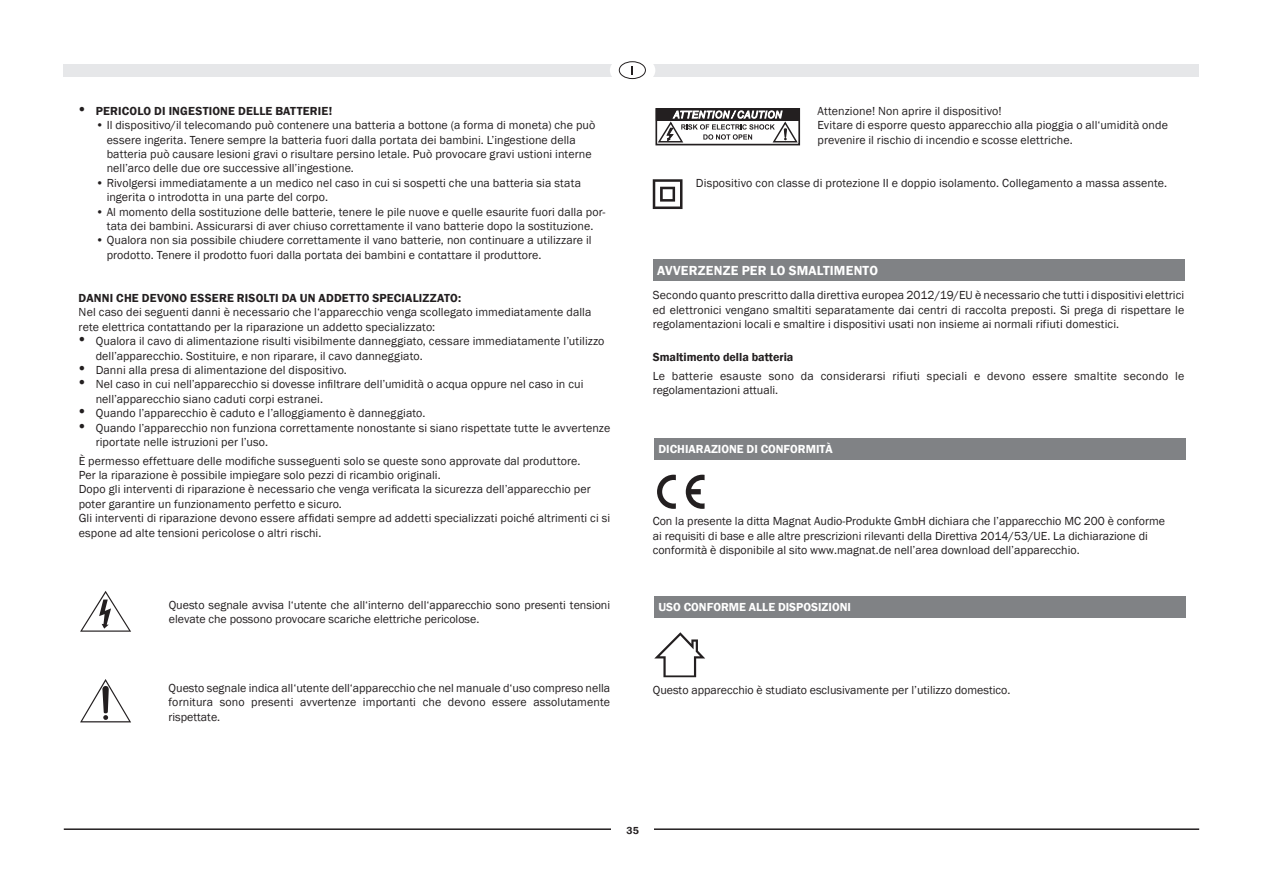
<style>
.page{position:relative;width:1263px;height:893px;background:#fff}
.page>*{position:absolute;margin:0;border:0;box-sizing:border-box;transform-origin:0 0}
.t1{font:600 13.5px "Franklin Gothic";letter-spacing:.015em;color:#fff}
.t2{font:12px/14.4px "Franklin Gothic";letter-spacing:.01em;color:#231f20}
.t3{font:600 12px "Franklin Gothic";letter-spacing:.015em;color:#231f20}
.t4{font:600 12px "Franklin Gothic";color:#fff}
.t5{font:600 10.5px "Franklin Gothic";color:#231f20}
.s1{font-family:"Times New Roman";font-weight:400;font-size:18px}
.s2{font-family:"Times New Roman";font-size:18px}
</style>
<div class="page">
<div style="left:64px;top:64px;width:1135px;height:13px;background:#e6e7e9"></div>
<hr style="left:64px;top:828px;width:1135px;height:2px;background:#231f20">
<div style="left:611px;top:817px;width:43px;height:26px;background:#fff"></div>
<div style="left:610px;top:55px;width:45px;height:30px;background:#fff;border-radius:50%"></div>
<div style="left:619px;top:61px;width:27px;height:18px;border:1px solid #231f20;border-radius:50%"></div>
<div style="left:655px;top:108px;width:145px;height:37px;border:2px solid #231f20"></div>
<svg style="left:656px;top:110px;width:143px;height:33px"></svg>
<svg style="left:653px;top:179px;width:29px;height:30px"></svg>
<div style="left:653px;top:259px;width:531px;height:22px;background:#808285"></div>
<div style="left:654px;top:438px;width:532px;height:21px;background:#808285"></div>
<svg style="left:657px;top:475px;width:19px;height:34px"></svg>
<svg style="left:686px;top:475px;width:18px;height:34px"></svg>
<div style="left:654px;top:596px;width:532px;height:21px;background:#808285"></div>
<svg style="left:654px;top:632px;width:51px;height:45px"></svg>
<svg style="left:80px;top:591px;width:51px;height:41px"></svg>
<svg style="left:80px;top:679px;width:51px;height:43px"></svg>
<p class="t3" style="left:79px;top:103px;width:255px"><span class="s1">•</span> PERICOLO DI INGESTIONE DELLE BATTERIE!</p>
<p class="t2" style="left:107px;top:118px;width:490px;text-indent:-11px">• Il dispositivo/il telecomando può contenere una batteria a bottone (a forma di moneta) che può essere ingerita. Tenere sempre la batteria fuori dalla portata dei bambini. L’ingestione della batteria può causare lesioni gravi o risultare persino letale. Può provocare gravi ustioni interne nell’arco delle due ore successive all’ingestione.</p>
<p class="t2" style="left:107px;top:176px;width:476px;text-indent:-11px">• Rivolgersi immediatamente a un medico nel caso in cui si sospetti che una batteria sia stata ingerita o introdotta in una parte del corpo.</p>
<p class="t2" style="left:96px;top:205px;width:511px;text-align:center">• Al momento della sostituzione delle batterie, tenere le pile nuove e quelle esaurite fuori dalla por&shy;tata dei bambini. Assicurarsi di aver chiuso correttamente il vano batterie dopo la sostituzione.</p>
<p class="t2" style="left:107px;top:233px;width:486px;text-indent:-11px">• Qualora non sia possibile chiudere correttamente il vano batterie, non continuare a utilizzare il prodotto. Tenere il prodotto fuori dalla portata dei bambini e contattare il produttore.</p>
<p class="t3" style="left:79px;top:291px;width:384px">DANNI CHE DEVONO ESSERE RISOLTI DA UN ADDETTO SPECIALIZZATO:</p>
<p class="t2" style="left:79px;top:305px;width:514px">Nel caso dei seguenti danni è necessario che l‘apparecchio venga scollegato immediatamente dalla rete elettrica contattando per la riparazione un addetto specializzato:</p>
<p class="t2" style="left:96px;top:334px;width:510px;text-indent:-17px"><span class="s2">•</span> Qualora il cavo di alimentazione risulti visibilmente danneggiato, cessare immediatamente l’utilizzo dell’apparecchio. Sostituire, e non riparare, il cavo danneggiato.</p>
<p class="t2" style="left:79px;top:363px;width:270px"><span class="s2">•</span> Danni alla presa di alimentazione del dispositivo.</p>
<p class="t2" style="left:96px;top:377px;width:489px;text-indent:-17px"><span class="s2">•</span> Nel caso in cui nell’apparecchio si dovesse infiltrare dell’umidità o acqua oppure nel caso in cui nell’apparecchio siano caduti corpi estranei.</p>
<p class="t2" style="left:79px;top:406px;width:348px"><span class="s2">•</span> Quando l’apparecchio è caduto e l’alloggiamento è danneggiato.</p>
<p class="t2" style="left:96px;top:421px;width:516px;text-indent:-17px"><span class="s2">•</span> Quando l’apparecchio non funziona correttamente nonostante si siano rispettate tutte le avvertenze riportate nelle istruzioni per l’uso.</p>
<p class="t2" style="left:79px;top:454px;width:533px">È permesso effettuare delle modifiche susseguenti solo se queste sono approvate dal produttore.<br>Per la riparazione è possibile impiegare solo pezzi di ricambio originali.<br>Dopo gli interventi di riparazione è necessario che venga verificata la sicurezza dell’apparecchio per poter garantire un funzionamento perfetto e sicuro.<br>Gli interventi di riparazione devono essere affidati sempre ad addetti specializzati poiché altrimenti ci si espone ad alte tensioni pericolose o altri rischi.</p>
<p class="t2" style="left:817px;top:104px;width:352px">Attenzione! Non aprire il dispositivo!<br>Evitare di esporre questo apparecchio alla pioggia o all‘umidità onde prevenire il rischio di incendio e scosse elettriche.</p>
<p class="t2" style="left:696px;top:176px;width:473px">Dispositivo con classe di protezione II e doppio isolamento. Collegamento a massa assente.</p>
<p class="t1" style="left:657px;top:262px;width:222px">AVVERZENZE PER LO SMALTIMENTO</p>
<p class="t2" style="left:653px;top:288px;width:533px;text-align:justify">Secondo quanto prescritto dalla direttiva europea 2012/19/EU è necessario che tutti i dispositivi elettrici ed elettronici vengano smaltiti separatamente dai centri di raccolta preposti. Si prega di rispettare le regolamentazioni locali e smaltire i dispositivi usati non insieme ai normali rifiuti domestici.</p>
<p class="t3" style="left:653px;top:350px;width:142px">Smaltimento della batteria</p>
<p class="t2" style="left:653px;top:369px;width:533px">Le batterie esauste sono da considerarsi rifiuti speciali e devono essere smaltite secondo le regolamentazioni attuali.</p>
<p class="t4" style="left:658px;top:442px;width:176px">DICHIARAZIONE DI CONFORMITÀ</p>
<p class="t2" style="left:653px;top:514px;width:514px">Con la presente la ditta Magnat Audio-Produkte GmbH dichiara che l’apparecchio MC 200 è conforme ai requisiti di base e alle altre prescrizioni rilevanti della Direttiva 2014/53/UE. La dichiarazione di conformità è disponibile al sito www.magnat.de nell’area download dell’apparecchio.</p>
<p class="t2" style="left:169px;top:598px;width:443px">Questo segnale avvisa l‘utente che all‘interno dell‘apparecchio sono presenti tensioni elevate che possono provocare scariche elettriche pericolose.</p>
<p class="t4" style="left:658px;top:599px;width:194px">USO CONFORME ALLE DISPOSIZIONI</p>
<p class="t2" style="left:169px;top:681px;width:443px;text-align:justify">Questo segnale indica all‘utente dell‘apparecchio che nel manuale d‘uso compreso nella fornitura sono presenti avvertenze importanti che devono essere assolutamente rispettate.</p>
<p class="t2" style="left:653px;top:683px;width:359px">Questo apparecchio è studiato esclusivamente per l’utilizzo domestico.</p>
<p class="t5" style="left:626px;top:824px;width:14px">35</p>
</div>
